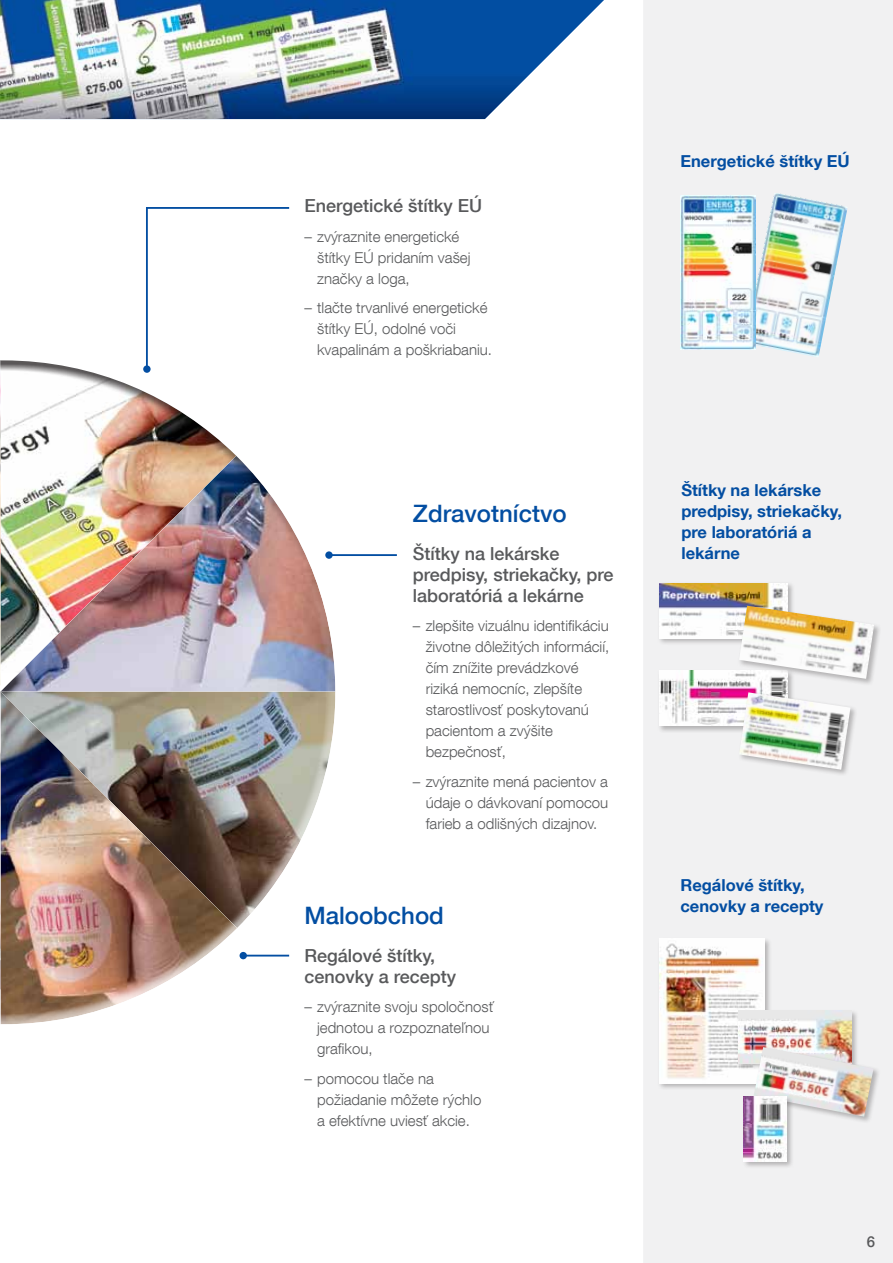
<style>
.page{position:relative;width:893px;height:1263px;background:#fff}
.page>*{position:absolute;margin:0;border:0;box-sizing:border-box;transform-origin:0 0}
.t1{font:500 24px "Helvetica Neue LT Com";color:#034ea2}
.t2{font:500 18px/21px "Helvetica Neue LT Com";color:#58595b}
.t3{font:700 16.5px/21px "Helvetica Neue LT Com";color:#034ea2}
.t4{font:300 15px/21px "Helvetica Neue LT Com";color:#58595b}
.t5{font:500 15px "Helvetica Neue LT Com";color:#58595b}
</style>
<div class="page">
<div style="left:0;top:372px;width:335px;height:653px;background:#fff;opacity:.75"></div>
<div style="left:0;top:359px;width:324px;height:655px;background:#231f20;opacity:.75"></div>
<hr style="left:243px;top:955px;width:46px;height:1px;background:#034ea2">
<div style="left:240px;top:952px;width:7px;height:7px;background:#034ea2;border-radius:50%"></div>
<svg style="left:145px;top:207px;width:146px;height:164px"></svg>
<div style="left:143px;top:365px;width:8px;height:8px;background:#034ea2;border-radius:50%"></div>
<img style="left:0;top:0;width:604px;height:119px">
<div style="left:643px;top:0;width:250px;height:1263px;background:#f1f1f2"></div>
<div style="left:657px;top:669px;width:138px;height:64px;background:#231f20;opacity:.3"></div>
<img style="left:659px;top:671px;width:128px;height:55px">
<div style="left:657px;top:582px;width:138px;height:64px;background:#231f20;opacity:.3"></div>
<img style="left:659px;top:583px;width:128px;height:55px">
<div style="left:738px;top:604px;width:143px;height:82px;background:#231f20;opacity:.3"></div>
<img style="left:739px;top:606px;width:135px;height:73px">
<div style="left:738px;top:691px;width:120px;height:86px;background:#231f20;opacity:.3"></div>
<img style="left:739px;top:692px;width:111px;height:78px">
<div style="left:657px;top:937px;width:115px;height:153px;background:#231f20;opacity:.3"></div>
<img style="left:659px;top:939px;width:105px;height:144px">
<img style="left:745px;top:193px;width:103px;height:164px">
<img style="left:680px;top:196px;width:75px;height:153px">
<hr style="left:329px;top:554px;width:68px;height:2px;background:#034ea2">
<div style="left:325px;top:551px;width:8px;height:8px;background:#034ea2;border-radius:50%"></div>
<div style="left:737px;top:1009px;width:122px;height:62px;background:#231f20;opacity:.3"></div>
<img style="left:738px;top:1011px;width:113px;height:52px">
<div style="left:753px;top:1046px;width:128px;height:78px;background:#231f20;opacity:.3"></div>
<img style="left:754px;top:1047px;width:119px;height:70px">
<div style="left:742px;top:1095px;width:52px;height:74px;background:#231f20;opacity:.3"></div>
<img style="left:744px;top:1096px;width:42px;height:65px">
<p class="t2" style="left:304px;top:195px;width:179px">Energetické štítky EÚ</p>
<p class="t4" style="left:317px;top:225px;width:155px;text-indent:-13px">– zvýraznite energetické štítky EÚ pridaním vašej značky a loga,</p>
<p class="t4" style="left:317px;top:297px;width:177px;text-indent:-13px">– tlačte trvanlivé energetické štítky EÚ, odolné voči kvapalinám a poškriabaniu.</p>
<h1 class="t1" style="left:413px;top:499px;width:155px">Zdravotníctvo</h1>
<p class="t2" style="left:413px;top:542px;width:202px">Štítky na lekárske predpisy, striekačky, pre laboratóriá a lekárne</p>
<p class="t4" style="left:426px;top:615px;width:185px;text-indent:-13px">– zlepšite vizuálnu identifikáciu životne dôležitých informácií, čím znížite prevádzkové riziká nemocníc, zlepšíte starostlivosť poskytovanú pacientom a zvýšite bezpečnosť,</p>
<p class="t4" style="left:426px;top:770px;width:184px;text-align:justify;text-indent:-13px">– zvýraznite mená pacientov a údaje o dávkovaní pomocou farieb a odlišných dizajnov.</p>
<h1 class="t1" style="left:304px;top:901px;width:141px">Maloobchod</h1>
<p class="t2" style="left:304px;top:945px;width:153px">Regálové štítky, cenovky a recepty</p>
<p class="t4" style="left:317px;top:996px;width:178px;text-indent:-13px">– zvýraznite svoju spoločnosť jednotou a rozpoznateľnou grafikou,</p>
<p class="t4" style="left:317px;top:1068px;width:166px;text-indent:-13px">– pomocou tlače na požiadanie môžete rýchlo a efektívne uviesť akcie.</p>
<p class="t3" style="left:680px;top:151px;width:171px">Energetické štítky EÚ</p>
<p class="t3" style="left:681px;top:479px;width:162px">Štítky na lekárske predpisy, striekačky, pre laboratóriá a lekárne</p>
<p class="t3" style="left:680px;top:874px;width:145px">Regálové štítky, cenovky a recepty</p>
<p class="t5" style="left:867px;top:1233px;width:10px">6</p>
</div>
